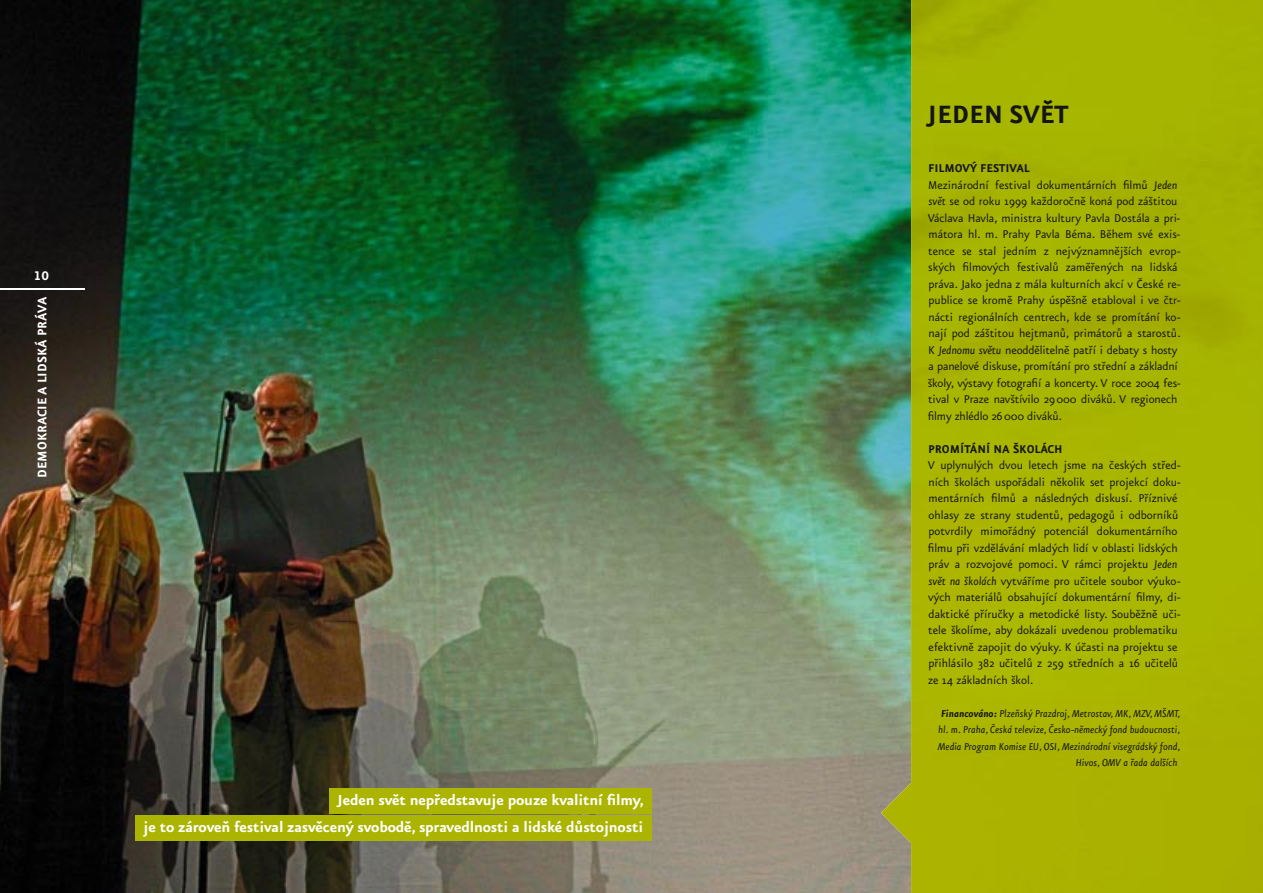
<style>
.page{position:relative;width:1263px;height:893px;background:#fff}
.page>*{position:absolute;margin:0;border:0;box-sizing:border-box;transform-origin:0 0}
.t1{font:700 30px "Eureka Sans OT";color:#151518}
.t2{font:700 17.25px/27px "Eureka Sans OT";letter-spacing:-.01em;color:#fff;text-align:right}
.t3{font:700 15px "Eureka Sans OT";color:#fff}
.t4{font:13.5px/16.5px "Eureka Sans OT";color:#151518}
.t5{font:700 13.5px "Eureka Sans OT";color:#151518}
.t6{font:italic 12px/16.5px "Eureka Sans OT";color:#151518;text-align:right}
.s1{font-weight:700}
.s2{font-style:italic}
</style>
<div class="page">
<img style="left:0;top:0;width:1263px;height:893px">
<img style="left:881px;top:783px;width:30px;height:60px">
<img style="left:911px;top:783px;width:1px;height:60px">
<hr style="left:0;top:288px;width:85px;height:1px;background:#fff">
<div style="left:329px;top:789px;width:323px;height:25px;background:#abb400"></div>
<div style="left:135px;top:816px;width:517px;height:25px;background:#abb400"></div>
<p class="t3" style="left:34px;top:268px;width:17px">10</p>
<p class="t3" style="left:34px;top:478px;width:182px;rotate:-90deg">DEMOKRACIE A LIDSKÁ PRÁVA</p>
<p class="t2" style="left:144px;top:787px;width:502px">Jeden svět nepředstavuje pouze kvalitní filmy,<br>je to zároveň festival zasvěcený svobodě, spravedlnosti a lidské důstojnosti</p>
<h1 class="t1" style="left:927px;top:99px;width:143px">JEDEN SVĚT</h1>
<p class="t4" style="left:928px;top:161px;width:254px"><span class="s1">FILMOVÝ FESTIVAL<br></span>Mezinárodní festival dokumentárních filmů <span class="s2">Jeden svět</span> se od roku 1999 každoročně koná pod záštitou Václava Havla, ministra kultury Pavla Dostála a pri&shy;mátora hl. m. Prahy Pavla Béma. Během své exis&shy;tence se stal jedním z nejvýznamnějších evrop&shy;ských filmových festivalů zaměřených na lidská práva. Jako jedna z mála kulturních akcí v České re&shy;publice se kromě Prahy úspěšně etabloval i ve čtr&shy;nácti regionálních centrech, kde se promítání ko&shy;nají pod záštitou hejtmanů, primátorů a starostů.<br>K <span class="s2">Jednomu světu</span> neoddělitelně patří i debaty s hosty a panelové diskuse, promítání pro střední a základní školy, výstavy fotografií a koncerty. V roce 2004 fes&shy;tival v Praze navštívilo 29 000 diváků. V regionech filmy zhlédlo 26 000 diváků.</p>
<p class="t5" style="left:928px;top:442px;width:136px">PROMÍTÁNÍ NA ŠKOLÁCH</p>
<p class="t4" style="left:928px;top:458px;width:254px">V uplynulých dvou letech jsme na českých střed&shy;ních školách uspořádali několik set projekcí doku&shy;mentárních filmů a následných diskusí. Příznivé ohlasy ze strany studentů, pedagogů i odborníků potvrdily mimořádný potenciál dokumentárního filmu při vzdělávání mladých lidí v oblasti lidských práv a rozvojové pomoci. V rámci projektu <span class="s2">Jeden svět na školách</span> vytváříme pro učitele soubor výuko&shy;vých materiálů obsahující dokumentární filmy, di&shy;daktické příručky a metodické listy. Souběžně uči&shy;tele školíme, aby dokázali uvedenou problematiku efektivně zapojit do výuky. K účasti na projektu se přihlásilo 382 učitelů z 259 středních a 16 učitelů ze 14 základních škol.</p>
<p class="t6" style="left:938px;top:706px;width:244px"><span class="s1">Financováno:</span> Plzeňský Prazdroj, Metrostav, MK, MZV, MŠMT, hl. m. Praha, Česká televize, Česko-německý fond budoucnosti, Media Program Komise EU, OSI, Mezinárodní visegrádský fond, Hivos, OMV a řada dalších</p>
</div>
